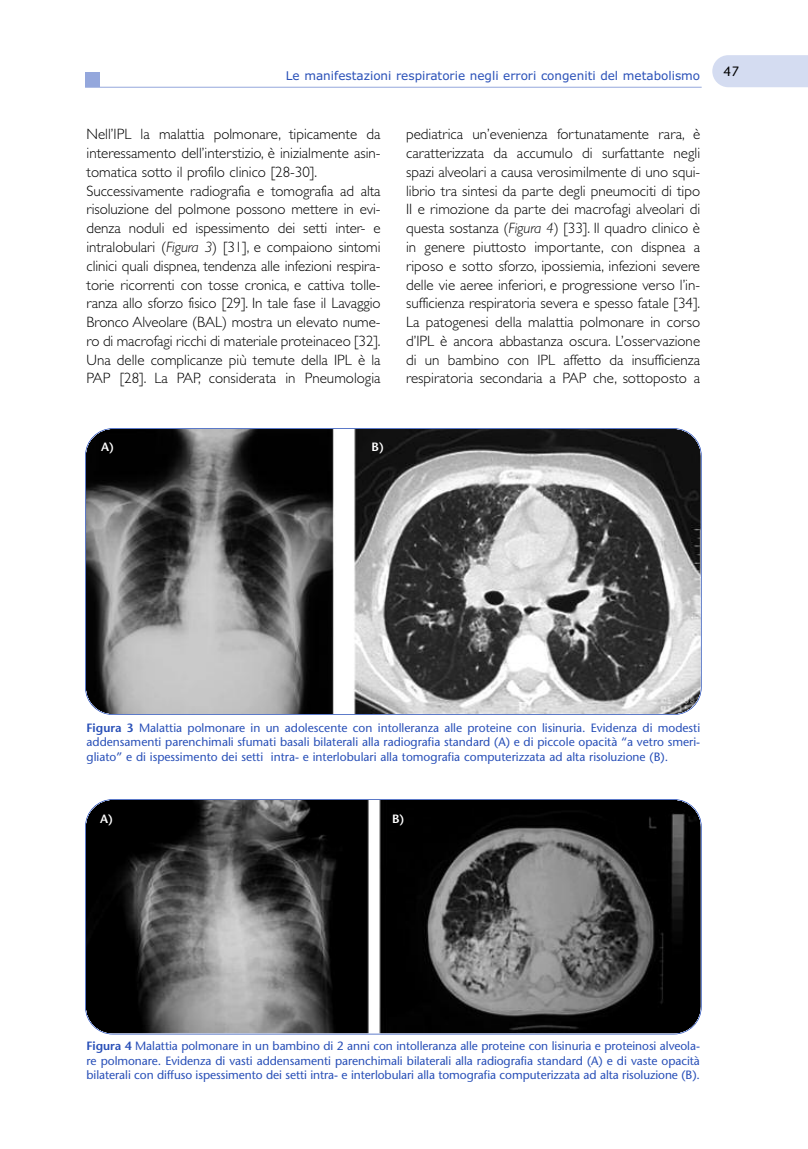
<style>
.page{position:relative;width:808px;height:1149px;background:#fff}
.page>*{position:absolute;margin:0;border:0;box-sizing:border-box;transform-origin:0 0}
.t1{font:300 15px/18.8px "Gill Sans";letter-spacing:-.005em;color:#000}
.t2{font:13.5px "Stone Sans";color:#000}
.t3{font:12px/14.4px "Stone Sans";letter-spacing:-.005em;color:#2950b8;text-align:justify}
.t4{font:12px "Verdana";color:#2950b8}
.t5{font:600 12px "Stone Sans";color:#fff}
.s1{font-style:italic}
.s2{font-weight:600}
</style>
<div class="page">
<hr style="left:85px;top:87px;width:617px;height:1px;background:#94a7dc">
<div style="left:85px;top:73px;width:15px;height:14px;background:#94a7dc"></div>
<div style="left:712px;top:55px;width:96px;height:32px;background:#d4dcf1"></div>
<img style="left:86px;top:799px;width:615px;height:234px;border-radius:27px">
<div style="left:85px;top:798px;width:617px;height:236px;border:2px solid #2950b8;border-radius:28px"></div>
<img style="left:86px;top:429px;width:615px;height:285px;border-radius:27px">
<div style="left:85px;top:428px;width:617px;height:286px;border:2px solid #2950b8;border-radius:28px"></div>
<p class="t4" style="left:286px;top:69px;width:416px">Le manifestazioni respiratorie negli errori congeniti del metabolismo</p>
<p class="t2" style="left:724px;top:66px;width:17px">47</p>
<p class="t1" style="left:87px;top:126px;width:296px">Nell’IPL la malattia polmonare, tipicamente da interessamento dell’interstizio, è inizialmente asin&shy;tomatica sotto il profilo clinico [28-30].<br>Successivamente radiografia e tomografia ad alta risoluzione del polmone possono mettere in evi&shy;denza noduli ed ispessimento dei setti inter- e intralobulari (<span class="s1">Figura 3</span>) [31], e compaiono sintomi clinici quali dispnea, tendenza alle infezioni respira&shy;torie ricorrenti con tosse cronica, e cattiva tolle&shy;ranza allo sforzo fisico [29]. In tale fase il Lavaggio Bronco Alveolare (BAL) mostra un elevato nume&shy;ro di macrofagi ricchi di materiale proteinaceo [32].<br>Una delle complicanze più temute della IPL è la PAP [28]. La PAP, considerata in Pneumologia</p>
<p class="t1" style="left:406px;top:126px;width:296px;text-align:justify">pediatrica un’evenienza fortunatamente rara, è caratterizzata da accumulo di surfattante negli spazi alveolari a causa verosimilmente di uno squi&shy;librio tra sintesi da parte degli pneumociti di tipo II e rimozione da parte dei macrofagi alveolari di questa sostanza (<span class="s1">Figura 4</span>) [33]. Il quadro clinico è in genere piuttosto importante, con dispnea a riposo e sotto sforzo, ipossiemia, infezioni severe delle vie aeree inferiori, e progressione verso l’in&shy;sufficienza respiratoria severa e spesso fatale [34].<br>La patogenesi della malattia polmonare in corso d’IPL è ancora abbastanza oscura. L’osservazione di un bambino con IPL affetto da insufficienza respiratoria secondaria a PAP che, sottoposto a</p>
<p class="t5" style="left:101px;top:442px;width:14px">A)</p>
<p class="t5" style="left:372px;top:442px;width:14px">B)</p>
<p class="t3" style="left:87px;top:721px;width:615px"><span class="s2">Figura 3</span> Malattia polmonare in un adolescente con intolleranza alle proteine con lisinuria. Evidenza di modesti addensamenti parenchimali sfumati basali bilaterali alla radiografia standard (A) e di piccole opacità “a vetro smeri&shy;gliato” e di ispessimento dei setti intra- e interlobulari alla tomografia computerizzata ad alta risoluzione (B).</p>
<p class="t5" style="left:100px;top:814px;width:14px">A)</p>
<p class="t5" style="left:392px;top:814px;width:14px">B)</p>
<p class="t3" style="left:87px;top:1039px;width:615px"><span class="s2">Figura 4</span> Malattia polmonare in un bambino di 2 anni con intolleranza alle proteine con lisinuria e proteinosi alveola&shy;re polmonare. Evidenza di vasti addensamenti parenchimali bilaterali alla radiografia standard (A) e di vaste opacità bilaterali con diffuso ispessimento dei setti intra- e interlobulari alla tomografia computerizzata ad alta risoluzione (B).</p>
</div>
